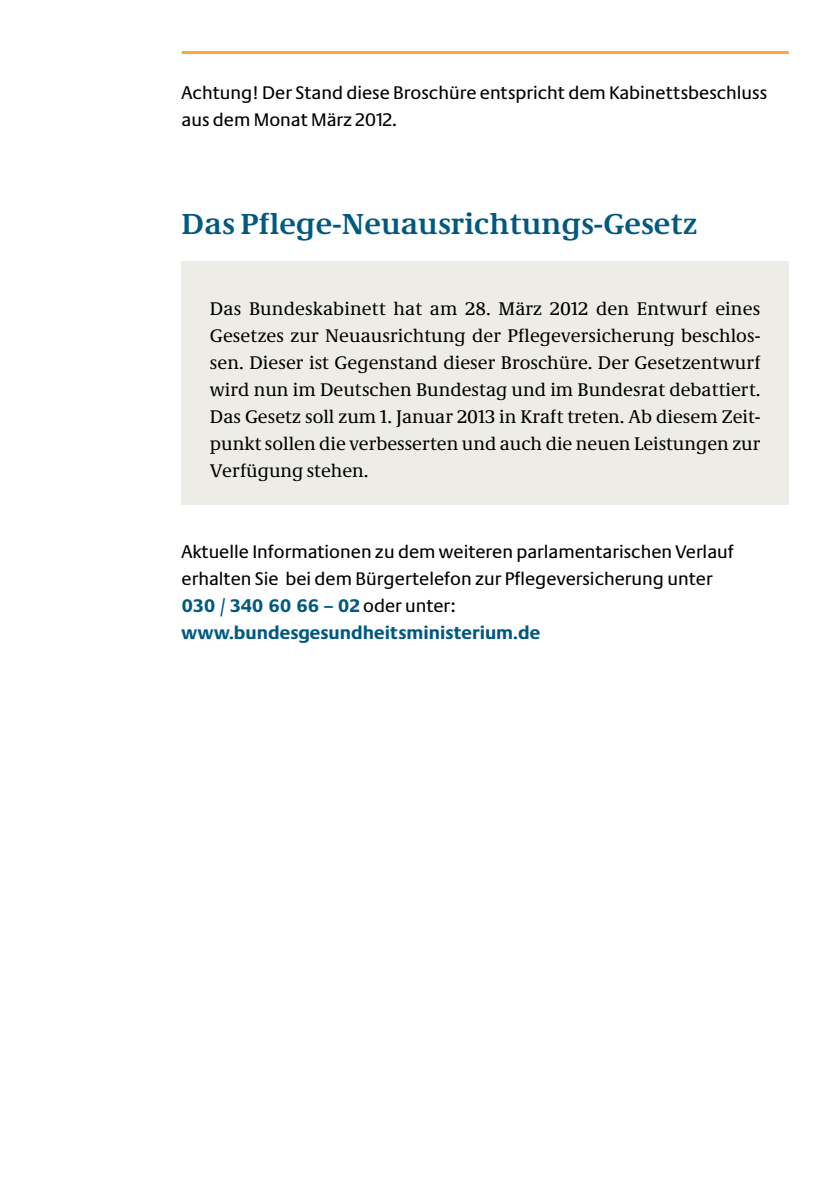
<style>
.page{position:relative;width:840px;height:1191px;background:#fff}
.page>*{position:absolute;margin:0;border:0;box-sizing:border-box;transform-origin:0 0}
.t1{font:700 30px "Neue Demos";letter-spacing:.01em;color:#005981}
.t2{font:19px/27px "Neue Demos";color:#000;text-align:justify}
.t3{font:19px/27px "Neue Praxis";color:#000}
.s1{font-weight:700;color:#005981}
</style>
<div class="page">
<hr style="left:181px;top:51px;width:607px;height:3px;background:#f6aa42">
<div style="left:181px;top:261px;width:607px;height:243px;background:#edece6"></div>
<p class="t3" style="left:181px;top:79px;width:586px">Achtung! Der Stand diese Broschüre entspricht dem Kabinettsbeschluss aus dem Monat März 2012.</p>
<h1 class="t1" style="left:181px;top:206px;width:517px">Das Pflege-Neuausrichtungs-Gesetz</h1>
<p class="t2" style="left:210px;top:295px;width:552px">Das Bundeskabinett hat am 28. März 2012 den Entwurf eines Gesetzes zur Neuausrichtung der Pflegeversicherung beschlos&shy;sen. Dieser ist Gegenstand dieser Broschüre. Der Gesetzentwurf wird nun im Deutschen Bundestag und im Bundesrat debattiert.<br>Das Gesetz soll zum 1. Januar 2013 in Kraft treten. Ab diesem Zeit&shy;punkt sollen die verbesserten und auch die neuen Leistungen zur Verfügung stehen.</p>
<p class="t3" style="left:181px;top:538px;width:553px">Aktuelle Informationen zu dem weiteren parlamentarischen Verlauf erhalten Sie bei dem Bürgertelefon zur Pflegeversicherung unter <span class="s1">030 / 340 60 66 – 02</span> oder unter: <span class="s1">www.bundesgesundheitsministerium.de</span></p>
</div>
